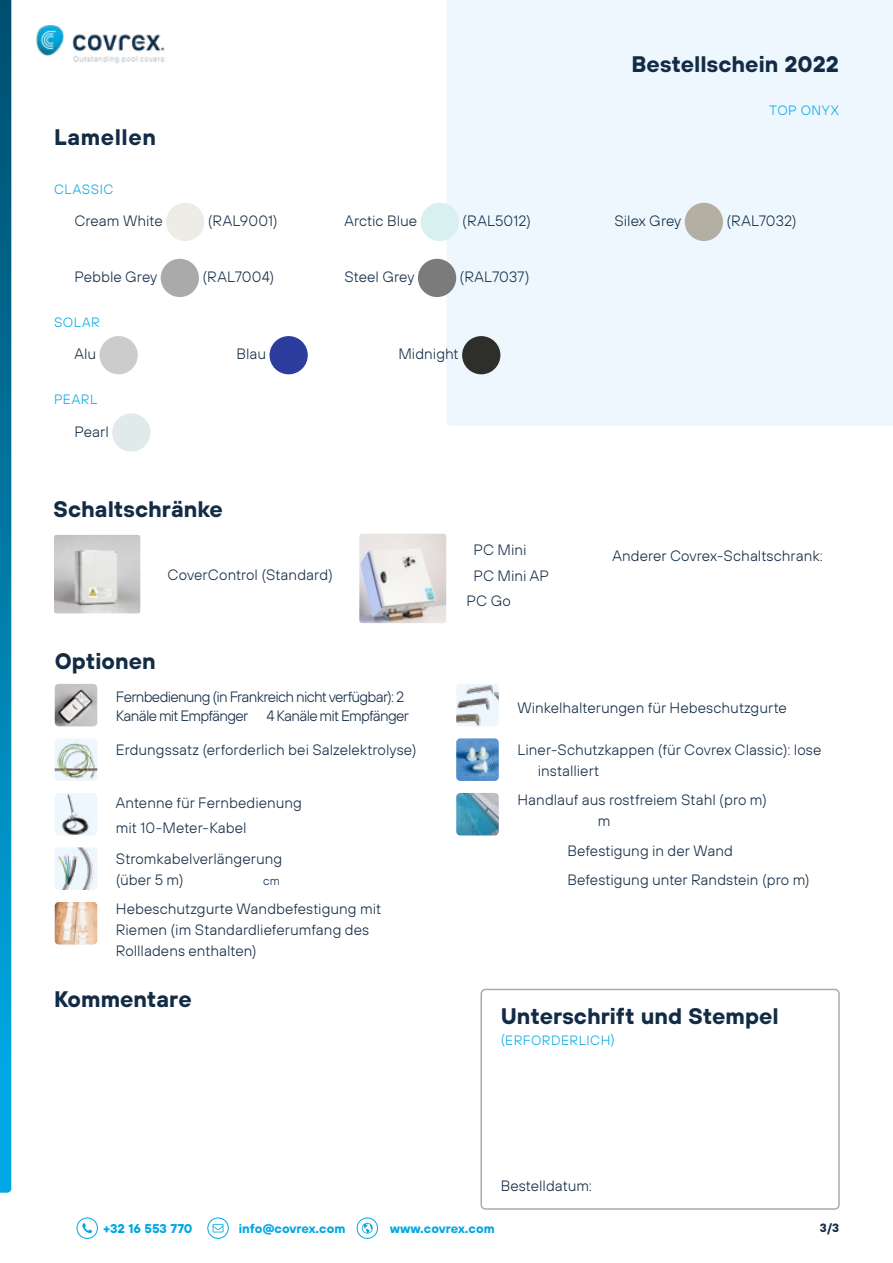
<style>
.page{position:relative;width:893px;height:1263px;background:#fff}
.page>*{position:absolute;margin:0;border:0;box-sizing:border-box;transform-origin:0 0}
.t1{font:700 22.5px "TT Hoves";color:#132c45}
.t2{font:700 22.5px "TT Hoves";letter-spacing:.025em;color:#132c45}
.t3{font:300 15px/21px "TT Hoves";color:#132c45}
.t4{font:300 15px/19.5px "TT Hoves";letter-spacing:-.05em;color:#132c45}
.t5{font:300 13.5px "TT Hoves";letter-spacing:.04em;color:#00a7e2}
.t6{font:700 12.75px "TT Hoves";color:#00a7e2}
.t7{font:700 12px "TT Hoves";color:#132c45}
.t8{font:300 12px "TT Hoves";color:#132c45}
</style>
<div class="page">
<div style="left:446px;top:0;width:447px;height:426px;background:#eef7fd"></div>
<div style="left:77px;top:1217px;width:21px;height:22px;border:1px solid #00a7e2;border-radius:50%"></div>
<svg style="left:82px;top:1223px;width:10px;height:10px"></svg>
<div style="left:207px;top:1217px;width:22px;height:22px;border:1px solid #00a7e2;border-radius:50%"></div>
<svg style="left:213px;top:1224px;width:10px;height:8px"></svg>
<div style="left:357px;top:1217px;width:21px;height:22px;border:1px solid #00a7e2;border-radius:50%"></div>
<svg style="left:362px;top:1223px;width:11px;height:10px"></svg>
<svg style="left:0;top:0;width:11px;height:1193px;background:#007dab"></svg>
<div style="left:480px;top:989px;width:360px;height:221px;border:2px solid #aaa;border-radius:4px"></div>
<img style="left:36px;top:25px;width:129px;height:39px">
<div style="left:166px;top:203px;width:38px;height:38px;background:#edece6;border-radius:50%"></div>
<div style="left:421px;top:203px;width:38px;height:38px;background:#d8f0f0;border-radius:50%"></div>
<div style="left:685px;top:203px;width:38px;height:38px;background:#b3afa3;border-radius:50%"></div>
<div style="left:161px;top:259px;width:38px;height:38px;background:#aaa;border-radius:50%"></div>
<div style="left:418px;top:259px;width:38px;height:38px;background:#7b7b7b;border-radius:50%"></div>
<div style="left:99px;top:336px;width:39px;height:38px;background:#ccc;border-radius:50%"></div>
<div style="left:269px;top:336px;width:39px;height:38px;background:#2d3d9d;border-radius:50%"></div>
<div style="left:462px;top:336px;width:38px;height:38px;background:#2e2f2a;border-radius:50%"></div>
<div style="left:112px;top:413px;width:38px;height:39px;background:#e0eaeb;border-radius:50%"></div>
<img style="left:55px;top:684px;width:42px;height:42px">
<img style="left:55px;top:738px;width:42px;height:43px">
<img style="left:55px;top:793px;width:42px;height:42px">
<img style="left:55px;top:847px;width:42px;height:43px">
<img style="left:55px;top:902px;width:42px;height:42px">
<img style="left:456px;top:684px;width:43px;height:42px">
<img style="left:456px;top:738px;width:43px;height:43px">
<img style="left:456px;top:793px;width:43px;height:42px">
<img style="left:54px;top:535px;width:86px;height:78px">
<img style="left:359px;top:534px;width:87px;height:89px">
<h1 class="t1" style="left:631px;top:49px;width:209px">Bestellschein 2022</h1>
<p class="t5" style="left:769px;top:102px;width:71px">Top Onyx</p>
<h1 class="t2" style="left:54px;top:121px;width:103px">Lamellen</h1>
<p class="t5" style="left:54px;top:181px;width:61px">CLASSIC</p>
<p class="t3" style="left:74px;top:210px;width:90px">Cream White</p>
<p class="t3" style="left:208px;top:210px;width:72px">(RAL9001)</p>
<p class="t3" style="left:344px;top:210px;width:74px">Arctic Blue</p>
<p class="t3" style="left:462px;top:210px;width:70px">(RAL5012)</p>
<p class="t3" style="left:614px;top:210px;width:68px">Silex Grey</p>
<p class="t3" style="left:726px;top:210px;width:72px">(RAL7032)</p>
<p class="t3" style="left:74px;top:266px;width:84px">Pebble Grey</p>
<p class="t3" style="left:202px;top:266px;width:74px">(RAL7004)</p>
<p class="t3" style="left:344px;top:266px;width:72px">Steel Grey</p>
<p class="t3" style="left:460px;top:266px;width:72px">(RAL7037)</p>
<p class="t5" style="left:54px;top:314px;width:47px">SOLAR</p>
<p class="t3" style="left:74px;top:343px;width:23px">Alu</p>
<p class="t3" style="left:236px;top:343px;width:31px">Blau</p>
<p class="t3" style="left:398px;top:343px;width:62px">Midnight</p>
<p class="t5" style="left:54px;top:391px;width:45px">PEARL</p>
<p class="t3" style="left:74px;top:421px;width:36px">Pearl</p>
<h1 class="t1" style="left:54px;top:494px;width:171px">Schaltschränke</h1>
<p class="t3" style="left:167px;top:564px;width:167px">CoverControl (Standard)</p>
<h1 class="t1" style="left:55px;top:646px;width:103px">Optionen</h1>
<p class="t4" style="left:116px;top:686px;width:295px">Fernbedienung (in Frankreich nicht verfügbar): 2<br>Kanäle mit Empfänger 4 Kanäle mit Empfänger</p>
<p class="t3" style="left:116px;top:739px;width:302px">Erdungssatz (erforderlich bei Salzelektrolyse)</p>
<p class="t3" style="left:116px;top:789px;width:188px;line-height:25.5px">Antenne für Fernbedienung mit 10-Meter-Kabel</p>
<p class="t3" style="left:116px;top:848px;width:168px">Stromkabelverlängerung (über 5 m)</p>
<p class="t8" style="left:263px;top:874px;width:18px">cm</p>
<p class="t3" style="left:116px;top:898px;width:267px">Hebeschutzgurte Wandbefestigung mit<br>Riemen (im Standardlieferumfang des<br>Rollladens enthalten)</p>
<h1 class="t1" style="left:54px;top:984px;width:139px">Kommentare</h1>
<p class="t3" style="left:473px;top:539px;width:55px">PC Mini</p>
<p class="t3" style="left:473px;top:565px;width:75px">PC Mini AP</p>
<p class="t3" style="left:467px;top:590px;width:46px">PC Go</p>
<p class="t3" style="left:612px;top:545px;width:212px">Anderer Covrex-Schaltschrank:</p>
<p class="t3" style="left:517px;top:697px;width:271px">Winkelhalterungen für Hebeschutzgurte</p>
<p class="t3" style="left:538px;top:739px;width:285px;text-indent:-20px">Liner-Schutzkappen (für Covrex Classic): lose installiert</p>
<p class="t3" style="left:598px;top:789px;width:171px;text-indent:-80px">Handlauf aus rostfreiem Stahl (pro m) m</p>
<p class="t3" style="left:567px;top:835px;width:244px;line-height:29.5px">Befestigung in der Wand<br>Befestigung unter Randstein (pro m)</p>
<h1 class="t1" style="left:501px;top:1000px;width:280px">Unterschrift und Stempel</h1>
<p class="t5" style="left:501px;top:1032px;width:116px">(ERFORDERLICH)</p>
<p class="t3" style="left:501px;top:1175px;width:93px">Bestelldatum:</p>
<p class="t6" style="left:103px;top:1220px;width:91px">+32 16 553 770</p>
<p class="t6" style="left:239px;top:1220px;width:108px">info@covrex.com</p>
<p class="t6" style="left:390px;top:1220px;width:106px">www.covrex.com</p>
<p class="t7" style="left:820px;top:1219px;width:21px">3/3</p>
</div>
